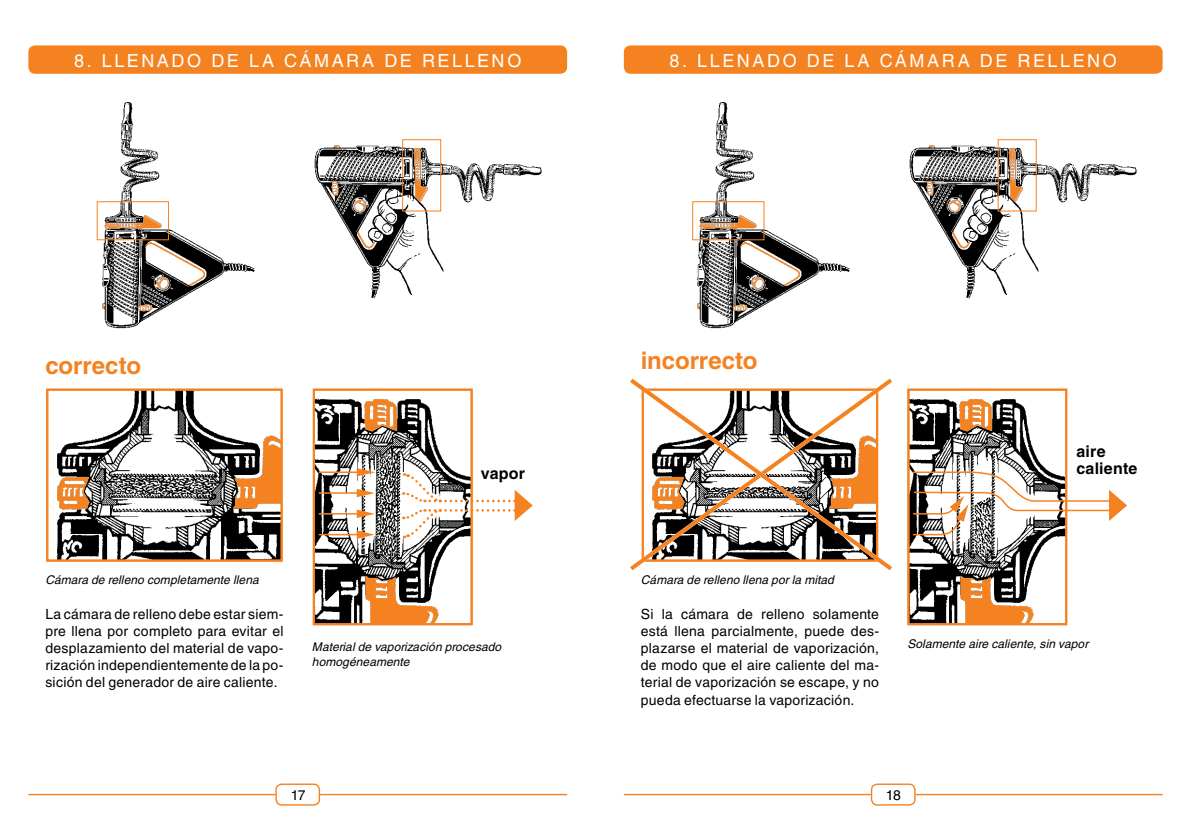
<style>
.page{position:relative;width:1191px;height:840px;background:#fff}
.page>*{position:absolute;margin:0;border:0;box-sizing:border-box;transform-origin:0 0}
.t1{font:700 24px "Helvetica";letter-spacing:-.005em;color:#f58220}
.t2{font:18px "Helvetica";letter-spacing:.145em;color:#fff}
.t3{font:700 16px/17px "Helvetica";letter-spacing:.01em;color:#000}
.t4{font:14px/17px "Helvetica";letter-spacing:.02em;color:#000;text-align:justify}
.t5{font:italic 12px/15.2px "Helvetica";letter-spacing:.005em;color:#000}
</style>
<div class="page">
<div style="left:275px;top:783px;width:45px;height:22px;border:1px solid #f58220;border-radius:6px"></div>
<hr style="left:28px;top:793px;width:247px;height:1px;background:#f58220">
<hr style="left:320px;top:793px;width:247px;height:1px;background:#f58220">
<div style="left:871px;top:783px;width:44px;height:22px;border:1px solid #f58220;border-radius:6px"></div>
<hr style="left:624px;top:793px;width:247px;height:1px;background:#f58220">
<hr style="left:915px;top:793px;width:247px;height:1px;background:#f58220">
<div style="left:28px;top:45px;width:539px;height:29px;background:#f58220;border-radius:7px"></div>
<img style="left:314px;top:139px;width:228px;height:160px">
<img style="left:909px;top:139px;width:228px;height:160px">
<img style="left:99px;top:102px;width:156px;height:227px">
<img style="left:694px;top:102px;width:156px;height:227px">
<div style="left:97px;top:201px;width:72px;height:39px;border:1px solid #f58220"></div>
<div style="left:692px;top:201px;width:72px;height:39px;border:1px solid #f58220"></div>
<div style="left:402px;top:139px;width:39px;height:72px;border:1px solid #f58220"></div>
<img style="left:56px;top:391px;width:224px;height:167px">
<div style="left:46px;top:388px;width:237px;height:173px;border:2px solid #f58220"></div>
<img style="left:316px;top:398px;width:141px;height:224px">
<div style="left:313px;top:388px;width:159px;height:237px;border:2px solid #f58220"></div>
<img style="left:910px;top:398px;width:154px;height:224px">
<div style="left:907px;top:388px;width:160px;height:237px;border:2px solid #f58220"></div>
<div style="left:625px;top:46px;width:536px;height:27px;background:#f58220;border-radius:6px"></div>
<div style="left:624px;top:45px;width:538px;height:29px;border:2px solid #f58220;border-radius:6px"></div>
<hr style="left:319px;top:471px;width:50px;height:1px;background:#f58220">
<svg style="left:357px;top:467px;width:18px;height:9px"></svg>
<hr style="left:319px;top:492px;width:50px;height:1px;background:#f58220">
<svg style="left:357px;top:488px;width:18px;height:9px"></svg>
<hr style="left:319px;top:513px;width:50px;height:1px;background:#f58220">
<svg style="left:357px;top:509px;width:18px;height:8px"></svg>
<hr style="left:319px;top:533px;width:50px;height:2px;background:#f58220">
<svg style="left:357px;top:530px;width:18px;height:8px"></svg>
<svg style="left:403px;top:473px;width:130px;height:65px"></svg>
<svg style="left:911px;top:470px;width:216px;height:66px"></svg>
<svg style="left:630px;top:378px;width:262px;height:193px"></svg>
<p class="t2" style="left:74px;top:50px;width:449px">8. LLENADO DE LA CÁMARA DE RELLENO</p>
<h1 class="t1" style="left:45px;top:350px;width:97px">correcto</h1>
<p class="t3" style="left:481px;top:464px;width:46px">vapor</p>
<p class="t5" style="left:45px;top:571px;width:215px">Cámara de relleno completamente llena</p>
<p class="t4" style="left:45px;top:605px;width:240px">La cámara de relleno debe estar siem&shy;pre llena por completo para evitar el desplazamiento del material de vapo&shy;rización independientemente de la po&shy;sición del generador de aire caliente.</p>
<p class="t5" style="left:312px;top:639px;width:191px">Material de vaporización procesado homogéneamente</p>
<p class="t2" style="left:669px;top:50px;width:449px">8. LLENADO DE LA CÁMARA DE RELLENO</p>
<h1 class="t1" style="left:641px;top:346px;width:118px">incorrecto</h1>
<p class="t3" style="left:1076px;top:442px;width:63px">aire caliente</p>
<p class="t5" style="left:641px;top:571px;width:194px">Cámara de relleno llena por la mitad</p>
<p class="t4" style="left:641px;top:605px;width:240px">Si la cámara de relleno solamente está llena parcialmente, puede des&shy;plazarse el material de vaporización, de modo que el aire caliente del ma&shy;terial de vaporización se escape, y no pueda efectuarse la vaporización.</p>
<p class="t5" style="left:907px;top:635px;width:182px">Solamente aire caliente, sin vapor</p>
<p class="t4" style="left:291px;top:786px;width:16px">17</p>
<p class="t4" style="left:886px;top:786px;width:17px">18</p>
</div>
